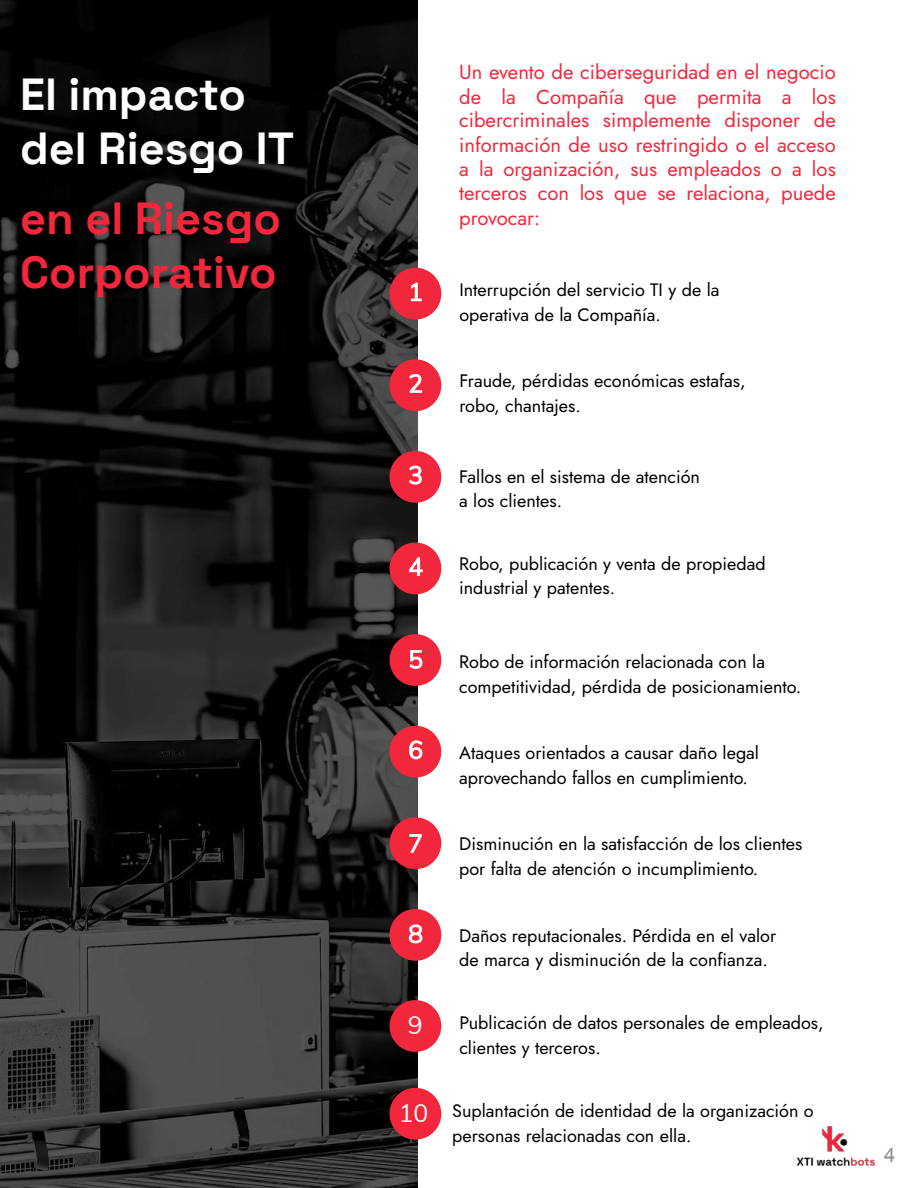
<style>
.page{position:relative;width:918px;height:1188px;background:#fff}
.page>*{position:absolute;margin:0;border:0;box-sizing:border-box;transform-origin:0 0}
.t1{font:700 45px/54px "Space Grotesk";color:#f2273b}
.t2{font:700 45px/54px "Space Grotesk";color:#fff}
.t3{font:24.75px "Muli";color:#fff}
.t4{font:20.25px/24.3px "Jost";color:#f2273b;text-align:justify}
.t5{font:20.25px "Arial";color:#8f8f8f}
.t6{font:18px/24.8px "Jost";color:#000}
.s1{font-family:"Muli";font-size:24.75px;color:#fff}
</style>
<div class="page">
<img style="left:0;top:0;width:417px;height:1188px">
<svg style="left:390px;top:268px;width:51px;height:52px;background:#e04655"></svg>
<svg style="left:390px;top:359px;width:51px;height:52px;background:#e24958"></svg>
<svg style="left:390px;top:451px;width:51px;height:52px;background:#dc4453"></svg>
<svg style="left:390px;top:543px;width:51px;height:51px;background:#e14655"></svg>
<svg style="left:390px;top:634px;width:51px;height:52px;background:#dc4554"></svg>
<svg style="left:390px;top:726px;width:51px;height:52px;background:#e24c5b"></svg>
<svg style="left:390px;top:817px;width:51px;height:52px;background:#de4453"></svg>
<svg style="left:390px;top:909px;width:51px;height:52px;background:#de4958"></svg>
<svg style="left:390px;top:1000px;width:51px;height:52px;background:#dc3b4b"></svg>
<img style="left:796px;top:1126px;width:79px;height:40px">
<svg style="left:390px;top:1088px;width:51px;height:52px;background:#dd3c4c"></svg>
<h1 class="t2" style="left:20px;top:68px;width:276px">El impacto del Riesgo IT</h1>
<h1 class="t1" style="left:20px;top:192px;width:262px">en el Riesgo<br>Corporativo</h1>
<p class="t4" style="left:459px;top:60px;width:378px">Un evento de ciberseguridad en el negocio de la Compañía que permita a los cibercriminales simplemente disponer de información de uso restringido o el acceso a la organización, sus empleados o a los terceros con los que se relaciona, puede provocar:</p>
<p class="t6" style="left:459px;top:277px;width:262px">Interrupción del servicio TI y de la operativa de la Compañía.</p>
<p class="t6" style="left:459px;top:368px;width:288px">Fraude, pérdidas económicas estafas, robo, chantajes.</p>
<p class="t6" style="left:459px;top:464px;width:242px">Fallos en el sistema de atención a los clientes.</p>
<p class="t6" style="left:459px;top:551px;width:308px">Robo, publicación y venta de propiedad industrial y patentes.</p>
<p class="t6" style="left:459px;top:649px;width:343px">Robo de información relacionada con la competitividad, pérdida de posicionamiento.</p>
<p class="t6" style="left:459px;top:741px;width:301px">Ataques orientados a causar daño legal aprovechando fallos en cumplimiento.</p>
<p class="t6" style="left:459px;top:832px;width:345px">Disminución en la satisfacción de los clientes por falta de atención o incumplimiento.</p>
<p class="t6" style="left:459px;top:923px;width:319px">Daños reputacionales. Pérdida en el valor de marca y disminución de la confianza.</p>
<h2 class="t3" style="left:408px;top:1014px;width:16px">9</h2>
<p class="t6" style="left:459px;top:1011px;width:366px">Publicación de datos personales de empleados, clientes y terceros.</p>
<p class="t6" style="left:452px;top:1098px;width:363px;text-indent:-54px"><span class="s1">10</span> Suplantación de identidad de la organización o personas relacionadas con ella.</p>
<p class="t5" style="left:884px;top:1144px;width:13px">4</p>
</div>
